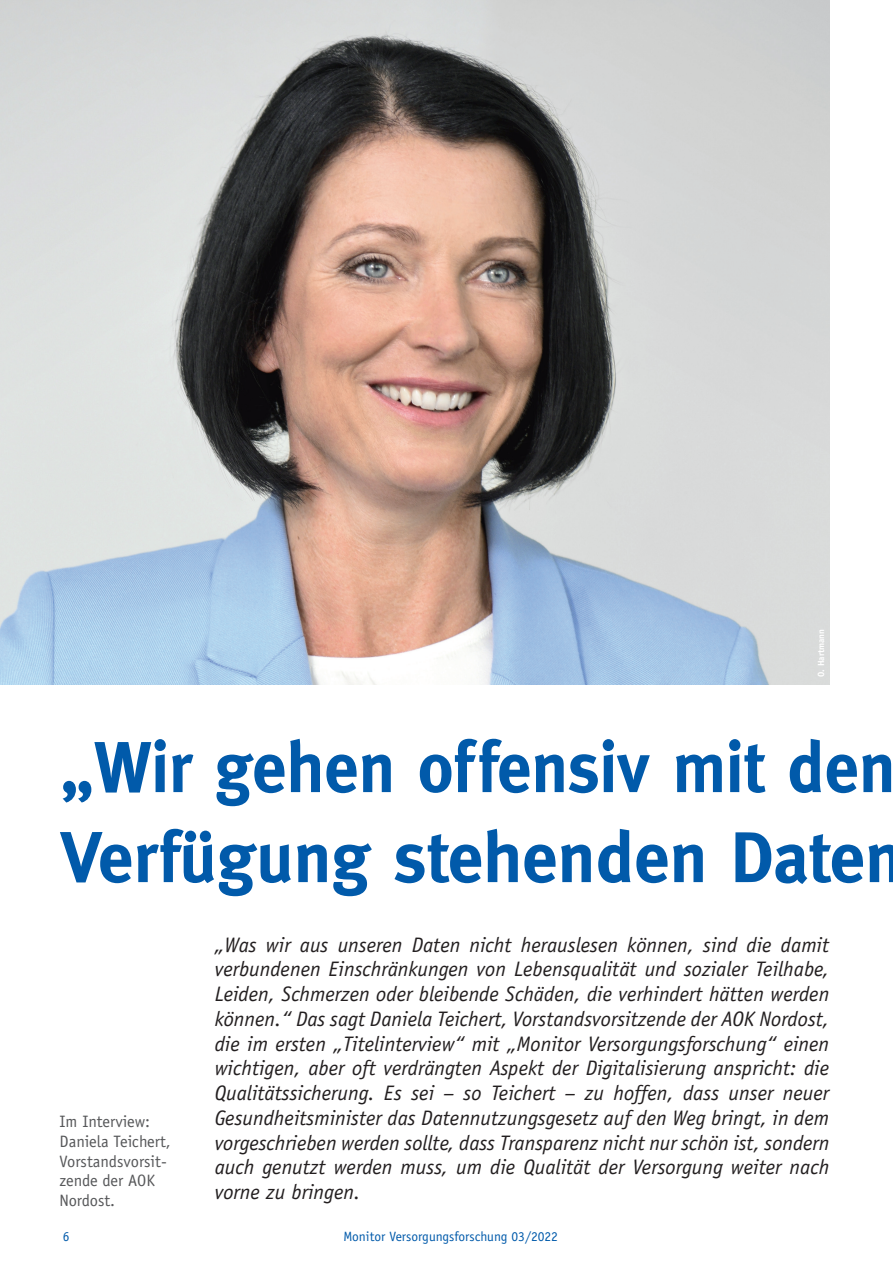
<style>
.page{position:relative;width:893px;height:1263px;background:#fff}
.page>*{position:absolute;margin:0;border:0;box-sizing:border-box;transform-origin:0 0}
.t1{font:700 72px/90px "Meta";color:#015aaa;scale:.95 1}
.t2{font:italic 21px/24.8px "Officina Sans";color:#231f20;text-align:justify}
.t3{font:16.5px/19.8px "Officina Sans";color:#57585a}
.t4{font:13.5px "Officina Sans";color:#015aaa}
.t5{font:700 9px "Officina Sans";color:#fff}
</style>
<div class="page">
<img style="left:0;top:0;width:830px;height:684px">
<p class="t5" style="left:816px;top:676px;width:49px;rotate:-90deg">O. Hartmann</p>
<h1 class="t1" style="left:60px;top:722px;width:888px">„Wir gehen offensiv mit den<br>Verfügung stehenden Daten</h1>
<p class="t3" style="left:60px;top:1111px;width:113px">Im Interview:<br>Daniela Teichert,<br>Vorstandsvorsit&shy;zende der AOK<br>Nordost.</p>
<p class="t2" style="left:215px;top:932px;width:616px">„Was wir aus unseren Daten nicht herauslesen können, sind die damit verbundenen Einschränkungen von Lebensqualität und sozialer Teilhabe, Leiden, Schmerzen oder bleibende Schäden, die verhindert hätten werden können.“ Das sagt Daniela Teichert, Vorstandsvorsitzende der AOK Nordost, die im ersten „Titelinterview“ mit „Monitor Versorgungsforschung“ einen wichtigen, aber oft verdrängten Aspekt der Digitalisierung anspricht: die Qualitätssicherung. Es sei – so Teichert – zu hoffen, dass unser neuer Gesundheitsminister das Datennutzungsgesetz auf den Weg bringt, in dem vorgeschrieben werden sollte, dass Transparenz nicht nur schön ist, sondern auch genutzt werden muss, um die Qualität der Versorgung weiter nach vorne zu bringen.</p>
<p class="t4" style="left:63px;top:1228px;width:8px">6</p>
<p class="t4" style="left:343px;top:1228px;width:216px">Monitor Versorgungsforschung 03/2022</p>
</div>
